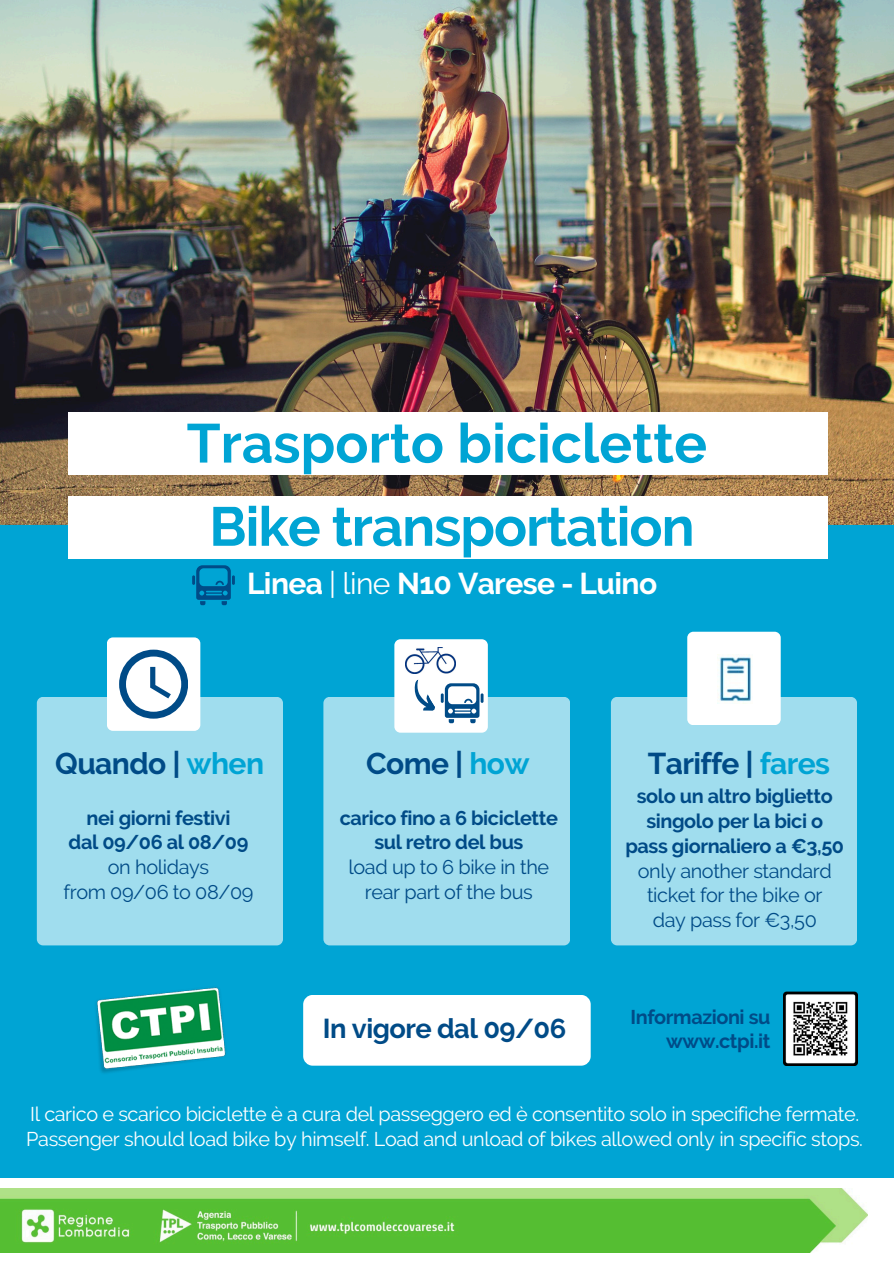
<style>
.page{position:relative;width:894px;height:1264px;background:#fff}
.page>*{position:absolute;margin:0;border:0;box-sizing:border-box;transform-origin:0 0}
.t1{font:700 54.75px "Raleway";color:#00a4d4}
.t2{font:700 54.75px "Raleway";letter-spacing:-.02em;color:#00a4d4}
.t3{font:700 30px "Raleway";letter-spacing:-.02em;color:#004b87}
.t4{font:700 30px "Raleway";letter-spacing:-.02em;color:#fff}
.t5{font:700 27.15px "Raleway";letter-spacing:-.02em;color:#004b87}
.t6{font:19.8px "Raleway";letter-spacing:-.02em;color:#fff}
.t7{font:700 19.8px/24.8px "Raleway";letter-spacing:-.02em;color:#004b87;text-align:center}
.t8{font:19.8px/24.8px "Raleway";letter-spacing:-.02em;color:#004b87;text-align:center}
.s1{font-weight:400}
.s2{color:#00a4d4}
</style>
<div class="page">
<div style="left:0;top:0;width:893px;height:1263px;background:#00a4d4"></div>
<img style="left:0;top:0;width:893px;height:525px">
<div style="left:68px;top:412px;width:759px;height:63px;background:#fff"></div>
<div style="left:68px;top:496px;width:759px;height:63px;background:#fff"></div>
<div style="left:323px;top:697px;width:247px;height:248px;background:#a0ddee;border-radius:6px"></div>
<div style="left:394px;top:639px;width:93px;height:93px;background:#fff;border-radius:6px"></div>
<svg style="left:414px;top:679px;width:69px;height:44px"></svg>
<div style="left:0;top:1178px;width:893px;height:85px;background:#fff"></div>
<div style="left:37px;top:697px;width:246px;height:248px;background:#a0ddee;border-radius:6px"></div>
<div style="left:610px;top:697px;width:246px;height:248px;background:#a0ddee;border-radius:6px"></div>
<div style="left:107px;top:637px;width:93px;height:94px;background:#fff;border-radius:6px"></div>
<svg style="left:119px;top:649px;width:69px;height:69px"></svg>
<div style="left:687px;top:631px;width:93px;height:94px;background:#fff;border-radius:6px"></div>
<div style="left:303px;top:994px;width:287px;height:71px;background:#fff;border-radius:10px"></div>
<img style="left:96px;top:987px;width:130px;height:86px">
<img style="left:405px;top:647px;width:50px;height:26px">
<img style="left:717px;top:654px;width:34px;height:48px">
<img style="left:0;top:1188px;width:867px;height:64px">
<img style="left:783px;top:991px;width:74px;height:74px">
<svg style="left:192px;top:565px;width:43px;height:40px"></svg>
<p class="t1" style="left:186px;top:411px;width:521px">Trasporto biciclette</p>
<h4 class="t2" style="left:209px;top:494px;width:486px">Bike transportation</h4>
<h2 class="t4" style="left:247px;top:566px;width:411px">Linea <span class="s1">| line</span> N10 Varese - Luino</h2>
<p class="t3" style="left:55px;top:745px;width:210px">Quando | <span class="s2">when</span></p>
<h2 class="t3" style="left:366px;top:745px;width:165px">Come | <span class="s2">how</span></h2>
<p class="t3" style="left:647px;top:745px;width:184px">Tariffe | <span class="s2">fares</span></p>
<p class="t7" style="left:86px;top:805px;width:145px">nei giorni festivi</p>
<p class="t7" style="left:69px;top:830px;width:181px">dal 09/06 al 08/09</p>
<p class="t8" style="left:108px;top:854px;width:103px">on holidays</p>
<h2 class="t8" style="left:64px;top:879px;width:191px">from 09/06 to 08/09</h2>
<p class="t7" style="left:636px;top:784px;width:197px">solo un altro biglietto singolo per la bici o</p>
<p class="t7" style="left:625px;top:833px;width:220px">pass giornaliero a €3,50</p>
<p class="t8" style="left:637px;top:858px;width:195px">only another standard ticket for the bike or</p>
<p class="t8" style="left:652px;top:907px;width:165px">day pass for €3,50</p>
<p class="t7" style="left:340px;top:805px;width:219px">carico fino a 6 biciclette sul retro del bus</p>
<p class="t8" style="left:348px;top:854px;width:202px">load up to 6 bike in the</p>
<p class="t8" style="left:365px;top:879px;width:169px">rear part of the bus</p>
<h2 class="t5" style="left:323px;top:1012px;width:245px">In vigore dal 09/06</h2>
<p class="t7" style="left:630px;top:1004px;width:141px;text-align:right">Informazioni su www.ctpi.it</p>
<p class="t6" style="left:30px;top:1102px;width:830px">Il carico e scarico biciclette è a cura del passeggero ed è consentito solo in specifiche fermate.</p>
<p class="t6" style="left:26px;top:1127px;width:838px">Passenger should load bike by himself. Load and unload of bikes allowed only in specific stops.</p>
</div>
